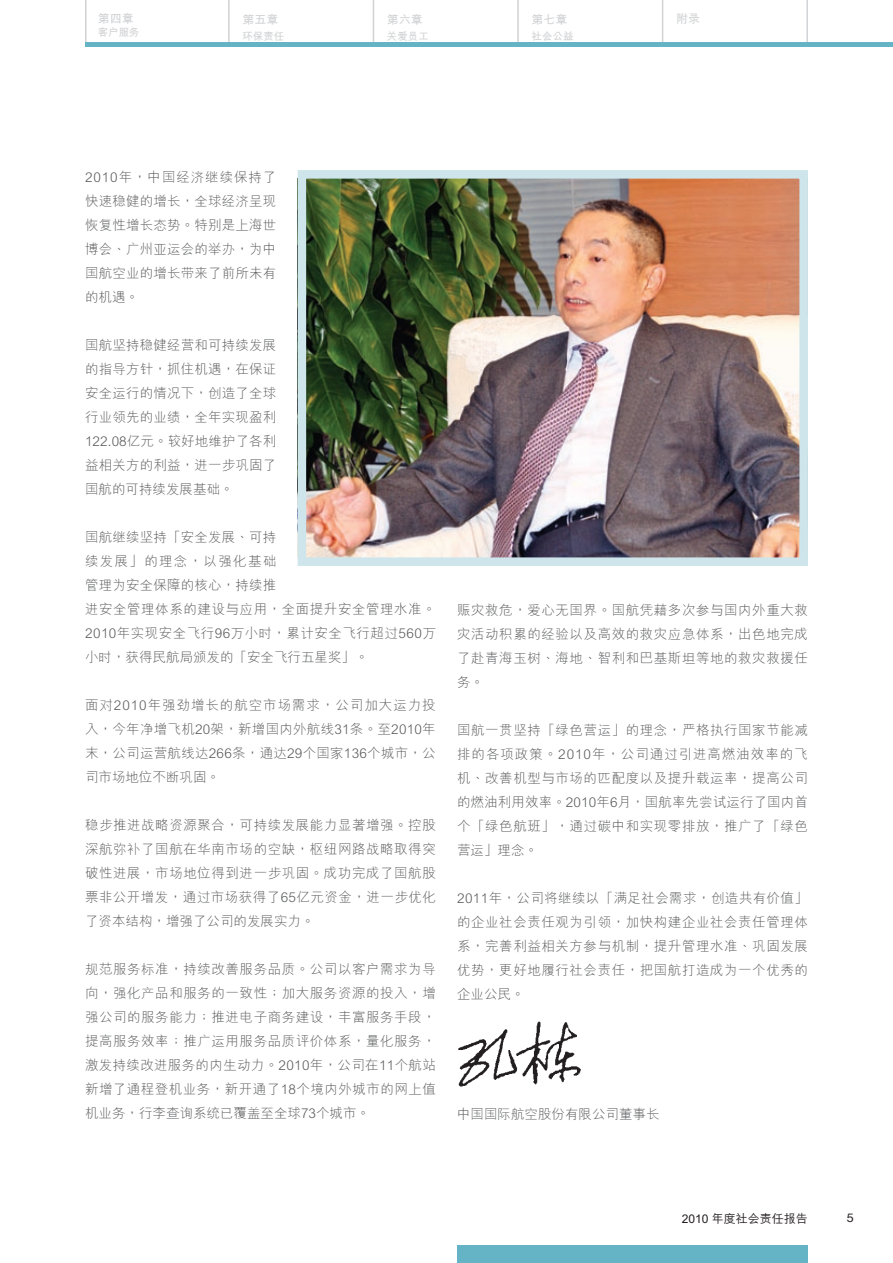
<style>
.page{position:relative;width:893px;height:1263px;background:#fff}
.page>*{position:absolute;margin:0;border:0;box-sizing:border-box;transform-origin:0 0}
.t1{font:300 13.5px/24px "M Hei HKS";letter-spacing:.02em;color:#57585a;text-align:justify}
.t2{font:300 13.5px "M Hei HKS";color:#57585a}
.t3{font:700 12px "M Hei HKS";color:#d1d2d4}
.t4{font:500 12px "M Hei HKS";color:#231f20}
.t5{font:12px "Helvetica Neue LT Std";color:#231f20;scale:1.05 1}
.t6{font:700 10.5px "M Hei HKS";color:#d1d2d4}
</style>
<div class="page">
<hr style="left:0;top:331px;width:1px;height:847px;background:#bedde6">
<div style="left:457px;top:1246px;width:351px;height:17px;background:#64b4c6"></div>
<hr style="left:228px;top:0;width:2px;height:43px;background:#d1d2d4">
<hr style="left:85px;top:0;width:2px;height:43px;background:#d1d2d4">
<hr style="left:373px;top:0;width:1px;height:43px;background:#d1d2d4">
<hr style="left:517px;top:0;width:2px;height:43px;background:#d1d2d4">
<hr style="left:662px;top:0;width:1px;height:43px;background:#d1d2d4">
<hr style="left:806px;top:0;width:2px;height:43px;background:#d1d2d4">
<hr style="left:85px;top:43px;width:808px;height:4px;background:#64b4c6">
<svg style="left:0;top:331px;width:1px;height:753px"></svg>
<img style="left:308px;top:180px;width:490px;height:376px">
<div style="left:298px;top:170px;width:510px;height:396px;border:9px solid #cde5eb"></div>
<img style="left:458px;top:1021px;width:123px;height:66px">
<p class="t3" style="left:98px;top:10px;width:37px">第四章</p>
<p class="t6" style="left:98px;top:25px;width:43px">客戶服務</p>
<p class="t3" style="left:242px;top:11px;width:37px">第五章</p>
<p class="t6" style="left:242px;top:28px;width:43px">環保責任</p>
<p class="t3" style="left:387px;top:11px;width:37px">第六章</p>
<p class="t6" style="left:387px;top:28px;width:43px">關愛員工</p>
<p class="t3" style="left:531px;top:11px;width:37px">第七章</p>
<p class="t3" style="left:676px;top:10px;width:25px">附錄</p>
<p class="t6" style="left:531px;top:28px;width:43px">社會公益</p>
<p class="t1" style="left:85px;top:165px;width:193px">2010年，中國經濟繼續保持了快速穩健的增長，全球經濟呈現恢復性增長態勢。特別是上海世博會、廣州亞運會的舉辦，為中國航空業的增長帶來了前所未有的機遇。</p>
<p class="t1" style="left:85px;top:333px;width:193px">國航堅持穩健經營和可持續發展的指導方針，抓住機遇，在保證安全運行的情況下，創造了全球行業領先的業績，全年實現盈利122.08億元。較好地維護了各利益相關方的利益，進一步鞏固了國航的可持續發展基礎。</p>
<p class="t1" style="left:85px;top:525px;width:352px;text-align:left">國航繼續堅持「安全發展、可持<br>續發展」的理念，以強化基礎<br>管理為安全保障的核心，持續推<br>進安全管理體系的建設與應用，全面提升安全管理水準。<br>2010年實現安全飛行96萬小時，累計安全飛行超過560萬小時，獲得民航局頒發的「安全飛行五星獎」。</p>
<p class="t1" style="left:85px;top:693px;width:352px">面對2010年強勁增長的航空市場需求，公司加大運力投入，今年淨增飛機20架，新增國內外航線31條。至2010年末，公司運營航線達266條，通達29個國家136個城市，公司市場地位不斷鞏固。</p>
<p class="t1" style="left:85px;top:813px;width:352px">穩步推進戰略資源聚合，可持續發展能力顯著增強。控股深航彌補了國航在華南市場的空缺，樞紐網路戰略取得突破性進展，市場地位得到進一步鞏固。成功完成了國航股票非公開增發，通過市場獲得了65億元資金，進一步優化了資本結構，增強了公司的發展實力。</p>
<p class="t1" style="left:85px;top:957px;width:352px">規範服務標準，持續改善服務品質。公司以客戶需求為導向，強化產品和服務的一致性；加大服務資源的投入，增強公司的服務能力；推進電子商務建設，豐富服務手段，提高服務效率；推廣運用服務品質評價體系，量化服務，激發持續改進服務的內生動力。2010年，公司在11個航站新增了通程登機業務，新開通了18個境內外城市的網上值機業務，行李查詢系統已覆蓋至全球73個城市。</p>
<p class="t1" style="left:457px;top:597px;width:352px">賑災救危，愛心無國界。國航憑藉多次參與國內外重大救災活動積累的經驗以及高效的救災應急體系，出色地完成了赴青海玉樹、海地、智利和巴基斯坦等地的救災救援任務。</p>
<p class="t1" style="left:457px;top:717px;width:352px">國航一貫堅持「綠色營運」的理念，嚴格執行國家節能減排的各項政策。2010年，公司通過引進高燃油效率的飛機、改善機型與市場的匹配度以及提升載運率，提高公司的燃油利用效率。2010年6月，國航率先嘗試運行了國內首個「綠色航班」，通過碳中和實現零排放，推廣了「綠色營運」理念。</p>
<p class="t1" style="left:457px;top:885px;width:352px">2011年，公司將繼續以「滿足社會需求，創造共有價值」的企業社會責任觀為引領，加快構建企業社會責任管理體系，完善利益相關方參與機制，提升管理水準、鞏固發展優勢，更好地履行社會責任，把國航打造成為一個優秀的企業公民。</p>
<p class="t2" style="left:457px;top:1105px;width:204px">中國國際航空股份有限公司董事長</p>
<p class="t4" style="left:682px;top:1209px;width:128px">2010 年度社會責任報告</p>
<p class="t5" style="left:847px;top:1211px;width:8px">5</p>
</div>
